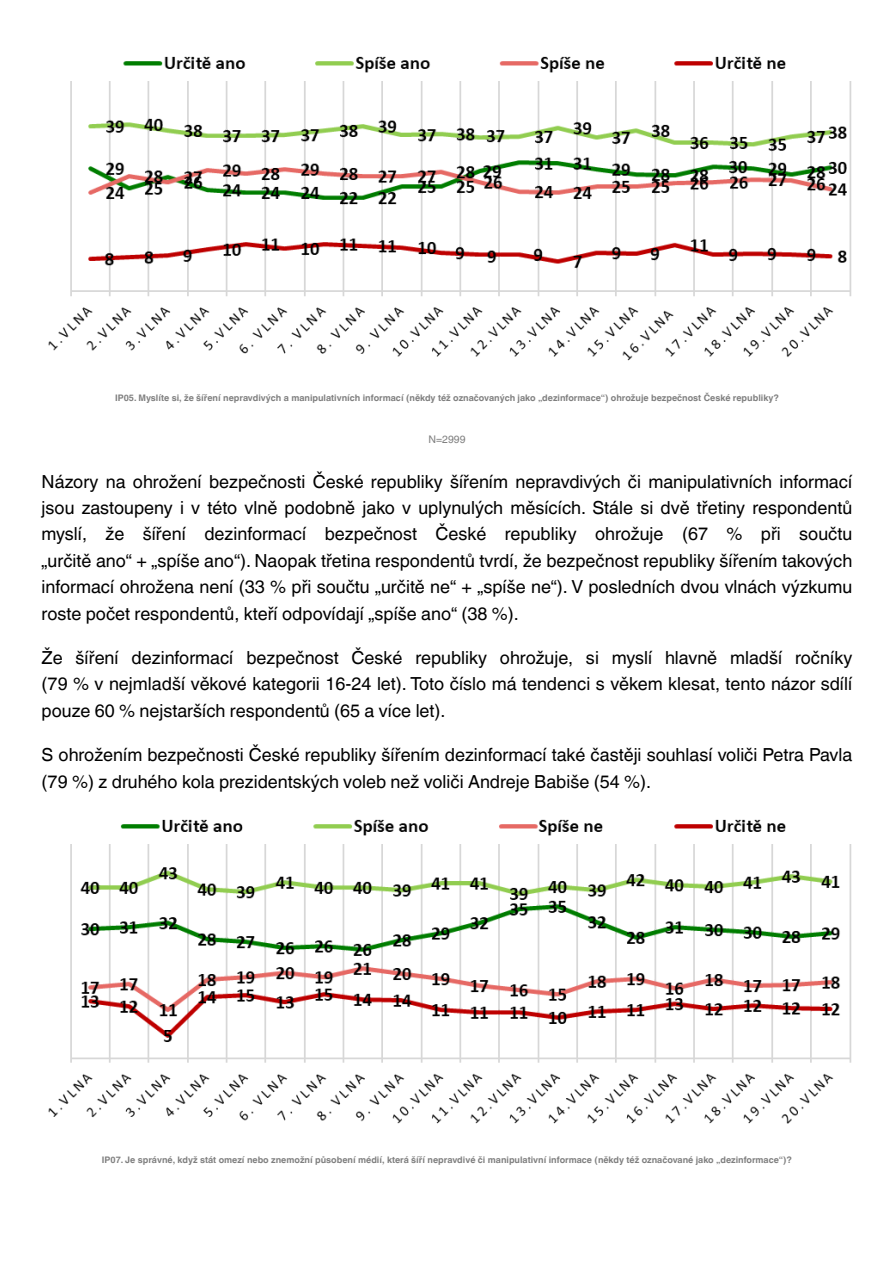
<style>
.page{position:relative;width:894px;height:1263px;background:#fff}
.page>*{position:absolute;margin:0;border:0;box-sizing:border-box;transform-origin:0 0}
.t1{font:18px/26.4px "Helvetica World";color:#000;text-align:justify}
.t2{font:10.5px "Helvetica World";color:#7f7f7f}
.t3{font:700 9px "Helvetica World";color:#7f7f7f}
</style>
<div class="page">
<img style="left:48px;top:56px;width:804px;height:305px">
<img style="left:48px;top:819px;width:804px;height:305px">
<p class="t3" style="left:115px;top:390px;width:665px">IP05. Myslíte si, že šíření nepravdivých a manipulativních informací (někdy též označovaných jako „dezinformace“) ohrožuje bezpečnost České republiky?</p>
<p class="t2" style="left:428px;top:433px;width:39px">N=2999</p>
<p class="t1" style="left:42px;top:469px;width:811px">Názory na ohrožení bezpečnosti České republiky šířením nepravdivých či manipulativních informací jsou zastoupeny i v této vlně podobně jako v uplynulých měsících. Stále si dvě třetiny respondentů myslí, že šíření dezinformací bezpečnost České republiky ohrožuje (67 % při součtu „určitě ano“ + „spíše ano“). Naopak třetina respondentů tvrdí, že bezpečnost republiky šířením takových informací ohrožena není (33 % při součtu „určitě ne“ + „spíše ne“). V posledních dvou vlnách výzkumu roste počet respondentů, kteří odpovídají „spíše ano“ (38 %).</p>
<p class="t1" style="left:42px;top:644px;width:811px">Že šíření dezinformací bezpečnost České republiky ohrožuje, si myslí hlavně mladší ročníky (79 % v nejmladší věkové kategorii 16-24 let). Toto číslo má tendenci s věkem klesat, tento názor sdílí pouze 60 % nejstarších respondentů (65 a více let).</p>
<p class="t1" style="left:42px;top:741px;width:811px;line-height:27px">S ohrožením bezpečnosti České republiky šířením dezinformací také častěji souhlasí voliči Petra Pavla (79 %) z druhého kola prezidentských voleb než voliči Andreje Babiše (54 %).</p>
<p class="t3" style="left:102px;top:1153px;width:691px">IP07. Je správné, když stát omezí nebo znemožní působení médií, která šíří nepravdivé či manipulativní informace (někdy též označované jako „dezinformace“)?</p>
</div>
